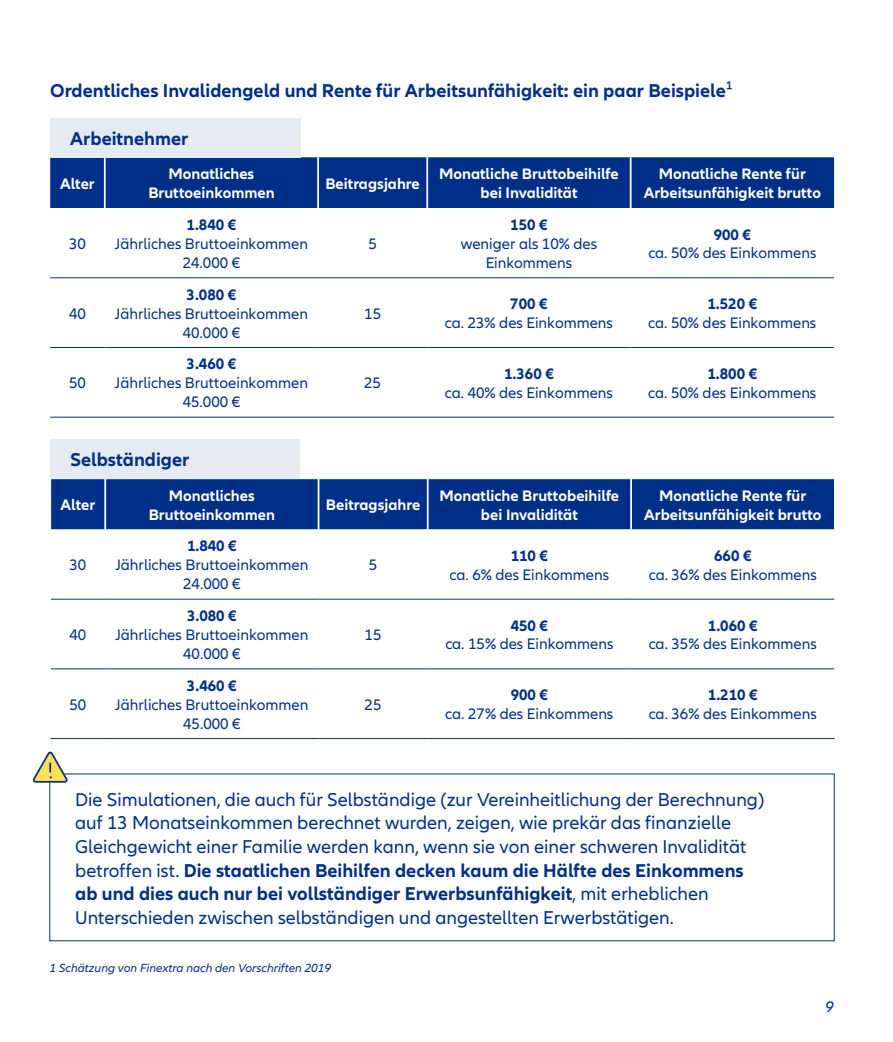
<style>
.page{position:relative;width:893px;height:1042px;background:#fff}
.page>*{position:absolute;margin:0;border:0;box-sizing:border-box;transform-origin:0 0}
.t1{font:19.25px/23.6px "Allianz Neo";color:#002f87}
.t2{font:700 19.25px "Allianz Neo";color:#002f87}
.t3{font:15.75px/18.9px "Allianz Neo";color:#002f87;text-align:center}
.t4{font:700 15.75px/18.9px "Allianz Neo";color:#fff;text-align:center}
.t5{font:700 15.75px "Allianz Neo";color:#002f87}
.t6{font:italic 15.75px "Allianz Neo";color:#002f87}
.t7{font:italic 12.25px "Allianz Neo";color:#002f87}
.s1{font-weight:400}
.s2{font-weight:700}
</style>
<div class="page">
<svg style="left:32px;top:751px;width:38px;height:32px"></svg>
<div style="left:50px;top:157px;width:784px;height:51px;background:#002f87"></div>
<svg style="left:50px;top:278px;width:784px;height:139px"></svg>
<hr style="left:104px;top:278px;width:1px;height:69px;background:#fff">
<hr style="left:318px;top:278px;width:1px;height:69px;background:#fff">
<hr style="left:427px;top:278px;width:1px;height:69px;background:#fff">
<hr style="left:630px;top:278px;width:1px;height:69px;background:#fff">
<hr style="left:104px;top:348px;width:1px;height:69px;background:#fff">
<hr style="left:318px;top:348px;width:1px;height:69px;background:#fff">
<hr style="left:427px;top:348px;width:1px;height:69px;background:#fff">
<hr style="left:630px;top:348px;width:1px;height:69px;background:#fff">
<hr style="left:50px;top:277px;width:55px;height:1px;background:#002f87">
<hr style="left:105px;top:277px;width:213px;height:1px;background:#002f87">
<hr style="left:318px;top:277px;width:109px;height:1px;background:#002f87">
<hr style="left:427px;top:277px;width:204px;height:1px;background:#002f87">
<hr style="left:631px;top:277px;width:203px;height:1px;background:#002f87">
<hr style="left:50px;top:347px;width:55px;height:1px;background:#002f87">
<hr style="left:105px;top:347px;width:213px;height:1px;background:#002f87">
<hr style="left:318px;top:347px;width:109px;height:1px;background:#002f87">
<hr style="left:427px;top:347px;width:204px;height:1px;background:#002f87">
<hr style="left:631px;top:347px;width:203px;height:1px;background:#002f87">
<hr style="left:50px;top:417px;width:55px;height:1px;background:#002f87">
<hr style="left:105px;top:417px;width:213px;height:1px;background:#002f87">
<hr style="left:318px;top:417px;width:109px;height:1px;background:#002f87">
<hr style="left:427px;top:417px;width:204px;height:1px;background:#002f87">
<hr style="left:631px;top:417px;width:203px;height:1px;background:#002f87">
<hr style="left:104px;top:157px;width:2px;height:51px;background:#fff">
<hr style="left:317px;top:157px;width:2px;height:51px;background:#fff">
<hr style="left:426px;top:157px;width:2px;height:51px;background:#fff">
<hr style="left:630px;top:157px;width:1px;height:51px;background:#fff">
<div style="left:50px;top:118px;width:251px;height:39px;background:#e6eaf3"></div>
<div style="left:51px;top:479px;width:783px;height:50px;background:#002f87"></div>
<svg style="left:51px;top:529px;width:783px;height:141px"></svg>
<hr style="left:105px;top:529px;width:1px;height:70px;background:#fff">
<hr style="left:318px;top:529px;width:1px;height:70px;background:#fff">
<hr style="left:427px;top:529px;width:1px;height:70px;background:#fff">
<hr style="left:631px;top:529px;width:1px;height:70px;background:#fff">
<hr style="left:105px;top:599px;width:1px;height:69px;background:#fff">
<hr style="left:318px;top:599px;width:1px;height:69px;background:#fff">
<hr style="left:427px;top:599px;width:1px;height:69px;background:#fff">
<hr style="left:631px;top:599px;width:1px;height:69px;background:#fff">
<hr style="left:105px;top:669px;width:1px;height:69px;background:#fff">
<hr style="left:318px;top:669px;width:1px;height:69px;background:#fff">
<hr style="left:427px;top:669px;width:1px;height:69px;background:#fff">
<hr style="left:631px;top:669px;width:1px;height:69px;background:#fff">
<hr style="left:104px;top:479px;width:2px;height:50px;background:#fff">
<hr style="left:318px;top:479px;width:1px;height:50px;background:#fff">
<hr style="left:427px;top:479px;width:2px;height:50px;background:#fff">
<hr style="left:630px;top:479px;width:2px;height:50px;background:#fff">
<hr style="left:51px;top:599px;width:54px;height:1px;background:#002f87">
<hr style="left:105px;top:599px;width:214px;height:1px;background:#002f87">
<hr style="left:319px;top:599px;width:109px;height:1px;background:#002f87">
<hr style="left:428px;top:599px;width:203px;height:1px;background:#002f87">
<hr style="left:631px;top:599px;width:203px;height:1px;background:#002f87">
<hr style="left:51px;top:668px;width:54px;height:1px;background:#002f87">
<hr style="left:50px;top:738px;width:55px;height:1px;background:#002f87">
<hr style="left:105px;top:668px;width:214px;height:1px;background:#002f87">
<hr style="left:105px;top:738px;width:214px;height:1px;background:#002f87">
<hr style="left:319px;top:668px;width:109px;height:1px;background:#002f87">
<hr style="left:319px;top:738px;width:109px;height:1px;background:#002f87">
<hr style="left:428px;top:668px;width:203px;height:1px;background:#002f87">
<hr style="left:428px;top:738px;width:203px;height:1px;background:#002f87">
<hr style="left:631px;top:668px;width:203px;height:1px;background:#002f87">
<hr style="left:631px;top:738px;width:204px;height:1px;background:#002f87">
<div style="left:50px;top:439px;width:250px;height:40px;background:#e6eaf3"></div>
<p class="t2" style="left:50px;top:79px;width:684px">Ordentliches Invalidengeld und Rente für Arbeitsunfähigkeit: ein paar Beispiele<span class="s1">¹</span></p>
<p class="t2" style="left:70px;top:127px;width:120px">Arbeitnehmer</p>
<p class="t4" style="left:60px;top:174px;width:36px">Alter</p>
<p class="t4" style="left:148px;top:165px;width:128px">Monatliches<br>Bruttoeinkommen</p>
<p class="t4" style="left:325px;top:174px;width:96px">Beitragsjahre</p>
<p class="t4" style="left:439px;top:165px;width:181px">Monatliche Bruttobeihilfe bei Invalidität</p>
<p class="t4" style="left:644px;top:165px;width:179px">Monatliche Rente für<br>Arbeitsunfähigkeit brutto</p>
<p class="t3" style="left:69px;top:235px;width:18px">30</p>
<p class="t5" style="left:187px;top:216px;width:51px">1.840 €</p>
<p class="t3" style="left:115px;top:235px;width:195px">Jährliches Bruttoeinkommen<br>24.000 €</p>
<p class="t3" style="left:368px;top:235px;width:10px">5</p>
<p class="t5" style="left:510px;top:216px;width:39px">150 €</p>
<p class="t3" style="left:461px;top:235px;width:138px">weniger als 10% des<br>Einkommens</p>
<p class="t5" style="left:714px;top:225px;width:39px">900 €</p>
<p class="t3" style="left:648px;top:244px;width:170px">ca. 50% des Einkommens</p>
<p class="t3" style="left:69px;top:304px;width:18px">40</p>
<p class="t3" style="left:69px;top:374px;width:18px">50</p>
<p class="t5" style="left:187px;top:285px;width:51px">3.080 €</p>
<p class="t3" style="left:115px;top:304px;width:195px">Jährliches Bruttoeinkommen<br>40.000 €</p>
<p class="t3" style="left:364px;top:304px;width:18px">15</p>
<p class="t5" style="left:187px;top:355px;width:51px">3.460 €</p>
<p class="t3" style="left:115px;top:374px;width:195px">Jährliches Bruttoeinkommen<br>45.000 €</p>
<p class="t3" style="left:364px;top:374px;width:18px">25</p>
<p class="t2" style="left:70px;top:449px;width:121px">Selbständiger</p>
<p class="t5" style="left:510px;top:295px;width:39px">700 €</p>
<p class="t3" style="left:445px;top:314px;width:170px">ca. 23% des Einkommens</p>
<p class="t5" style="left:504px;top:364px;width:51px">1.360 €</p>
<p class="t3" style="left:445px;top:383px;width:170px">ca. 40% des Einkommens</p>
<p class="t5" style="left:707px;top:295px;width:51px">1.520 €</p>
<p class="t3" style="left:648px;top:314px;width:170px">ca. 50% des Einkommens</p>
<p class="t5" style="left:707px;top:364px;width:51px">1.800 €</p>
<p class="t3" style="left:648px;top:383px;width:170px">ca. 50% des Einkommens</p>
<p class="t4" style="left:61px;top:496px;width:36px">Alter</p>
<p class="t4" style="left:149px;top:486px;width:128px">Monatliches<br>Bruttoeinkommen</p>
<p class="t4" style="left:326px;top:496px;width:96px">Beitragsjahre</p>
<p class="t4" style="left:440px;top:486px;width:181px">Monatliche Bruttobeihilfe bei Invalidität</p>
<p class="t4" style="left:644px;top:486px;width:179px">Monatliche Rente für<br>Arbeitsunfähigkeit brutto</p>
<p class="t3" style="left:69px;top:556px;width:18px">30</p>
<p class="t5" style="left:187px;top:537px;width:51px">1.840 €</p>
<p class="t3" style="left:115px;top:556px;width:195px">Jährliches Bruttoeinkommen<br>24.000 €</p>
<p class="t3" style="left:369px;top:556px;width:10px">5</p>
<p class="t5" style="left:511px;top:546px;width:39px">110 €</p>
<p class="t3" style="left:450px;top:565px;width:161px">ca. 6% des Einkommens</p>
<p class="t5" style="left:714px;top:546px;width:39px">660 €</p>
<p class="t3" style="left:649px;top:565px;width:170px">ca. 36% des Einkommens</p>
<p class="t3" style="left:69px;top:626px;width:18px">40</p>
<p class="t3" style="left:69px;top:695px;width:18px">50</p>
<p class="t5" style="left:187px;top:607px;width:51px">3.080 €</p>
<p class="t3" style="left:115px;top:626px;width:195px">Jährliches Bruttoeinkommen<br>40.000 €</p>
<p class="t3" style="left:365px;top:626px;width:18px">15</p>
<p class="t5" style="left:187px;top:676px;width:51px">3.460 €</p>
<p class="t3" style="left:115px;top:695px;width:195px">Jährliches Bruttoeinkommen<br>45.000 €</p>
<p class="t3" style="left:365px;top:695px;width:18px">25</p>
<p class="t5" style="left:511px;top:616px;width:39px">450 €</p>
<p class="t3" style="left:445px;top:635px;width:170px">ca. 15% des Einkommens</p>
<p class="t5" style="left:511px;top:686px;width:39px">900 €</p>
<p class="t3" style="left:445px;top:705px;width:170px">ca. 27% des Einkommens</p>
<p class="t5" style="left:708px;top:616px;width:51px">1.060 €</p>
<p class="t3" style="left:649px;top:635px;width:170px">ca. 35% des Einkommens</p>
<p class="t5" style="left:708px;top:686px;width:51px">1.210 €</p>
<p class="t3" style="left:649px;top:705px;width:170px">ca. 36% des Einkommens</p>
<p class="t1" style="left:75px;top:788px;width:691px">Die Simulationen, die auch für Selbständige (zur Vereinheitlichung der Berechnung) auf 13 Monatseinkommen berechnet wurden, zeigen, wie prekär das finanzielle Gleichgewicht einer Familie werden kann, wenn sie von einer schweren Invalidität betroffen ist. <span class="s2">Die staatlichen Beihilfen decken kaum die Hälfte des Einkommens ab und dies auch nur bei vollständiger Erwerbsunfähigkeit</span>, mit erheblichen Unterschieden zwischen selbständigen und angestellten Erwerbstätigen.</p>
<p class="t7" style="left:50px;top:961px;width:283px">1 Schätzung von Finextra nach den Vorschriften 2019</p>
<p class="t6" style="left:825px;top:998px;width:10px">9</p>
</div>
